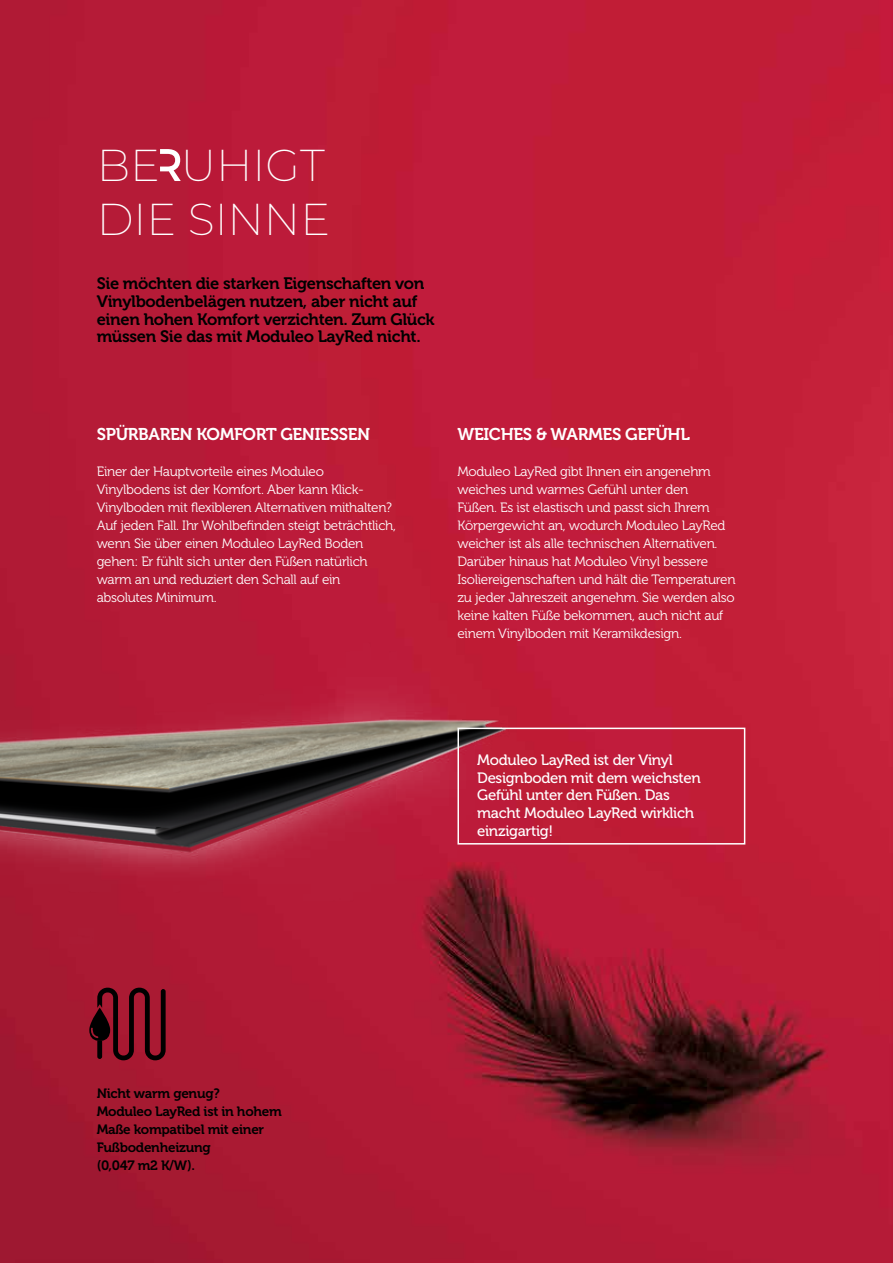
<style>
.page{position:relative;width:893px;height:1263px;background:#fff}
.page>*{position:absolute;margin:0;border:0;box-sizing:border-box;transform-origin:0 0}
.t1{font:200 44.7px/53.6px "Montserrat";color:#fff}
.t2{font:16.95px "Museo 700";letter-spacing:-.02em;color:#fff}
.t3{font:16.5px/17.9px "Museo 700";letter-spacing:-.02em;color:#000}
.t4{font:15px/17.7px "Museo 500";letter-spacing:-.02em;color:#fff}
.t5{font:13.5px/18px "Museo 300";letter-spacing:-.02em;color:#fff}
.t6{font:13.5px/18px "Museo 700";letter-spacing:-.02em;color:#000}
</style>
<div class="page">
<img style="left:0;top:0;width:893px;height:1263px">
<img style="left:0;top:617px;width:553px;height:446px">
<svg style="left:160px;top:149px;width:21px;height:32px"></svg>
<div style="left:457px;top:728px;width:288px;height:116px;border:2px solid #fff"></div>
<h1 class="t1" style="left:97px;top:137px;width:235px">BE UHIGT<br>DIE SINNE</h1>
<p class="t3" style="left:97px;top:274px;width:339px">Sie möchten die starken Eigenschaften von Vinylbodenbelägen nutzen, aber nicht auf einen hohen Komfort verzichten. Zum Glück müssen Sie das mit Moduleo LayRed nicht.</p>
<p class="t2" style="left:97px;top:425px;width:275px">SPÜRBAREN KOMFORT GENIESSEN</p>
<p class="t5" style="left:97px;top:463px;width:301px">Einer der Hauptvorteile eines Moduleo Vinylbodens ist der Komfort. Aber kann Klick-Vinylboden mit flexibleren Alternativen mithalten?<br>Auf jeden Fall. Ihr Wohlbefinden steigt beträchtlich, wenn Sie über einen Moduleo LayRed Boden gehen: Er fühlt sich unter den Füßen natürlich warm an und reduziert den Schall auf ein absolutes Minimum.</p>
<p class="t2" style="left:457px;top:425px;width:234px">WEICHES &amp; WARMES GEFÜHL</p>
<p class="t5" style="left:457px;top:463px;width:280px">Moduleo LayRed gibt Ihnen ein angenehm weiches und warmes Gefühl unter den<br>Füßen. Es ist elastisch und passt sich Ihrem Körpergewicht an, wodurch Moduleo LayRed weicher ist als alle technischen Alternativen.<br>Darüber hinaus hat Moduleo Vinyl bessere Isoliereigenschaften und hält die Temperaturen zu jeder Jahreszeit angenehm. Sie werden also keine kalten Füße bekommen, auch nicht auf einem Vinylboden mit Keramikdesign.</p>
<p class="t4" style="left:477px;top:751px;width:225px">Moduleo LayRed ist der Vinyl<br>Designboden mit dem weichsten<br>Gefühl unter den Füßen. Das macht Moduleo LayRed wirklich einzigartig!</p>
<p class="t6" style="left:97px;top:1085px;width:186px">Nicht warm genug?<br>Moduleo LayRed ist in hohem<br>Maße kompatibel mit einer<br>Fußbodenheizung<br>(0,047 m2 K/W).</p>
</div>
